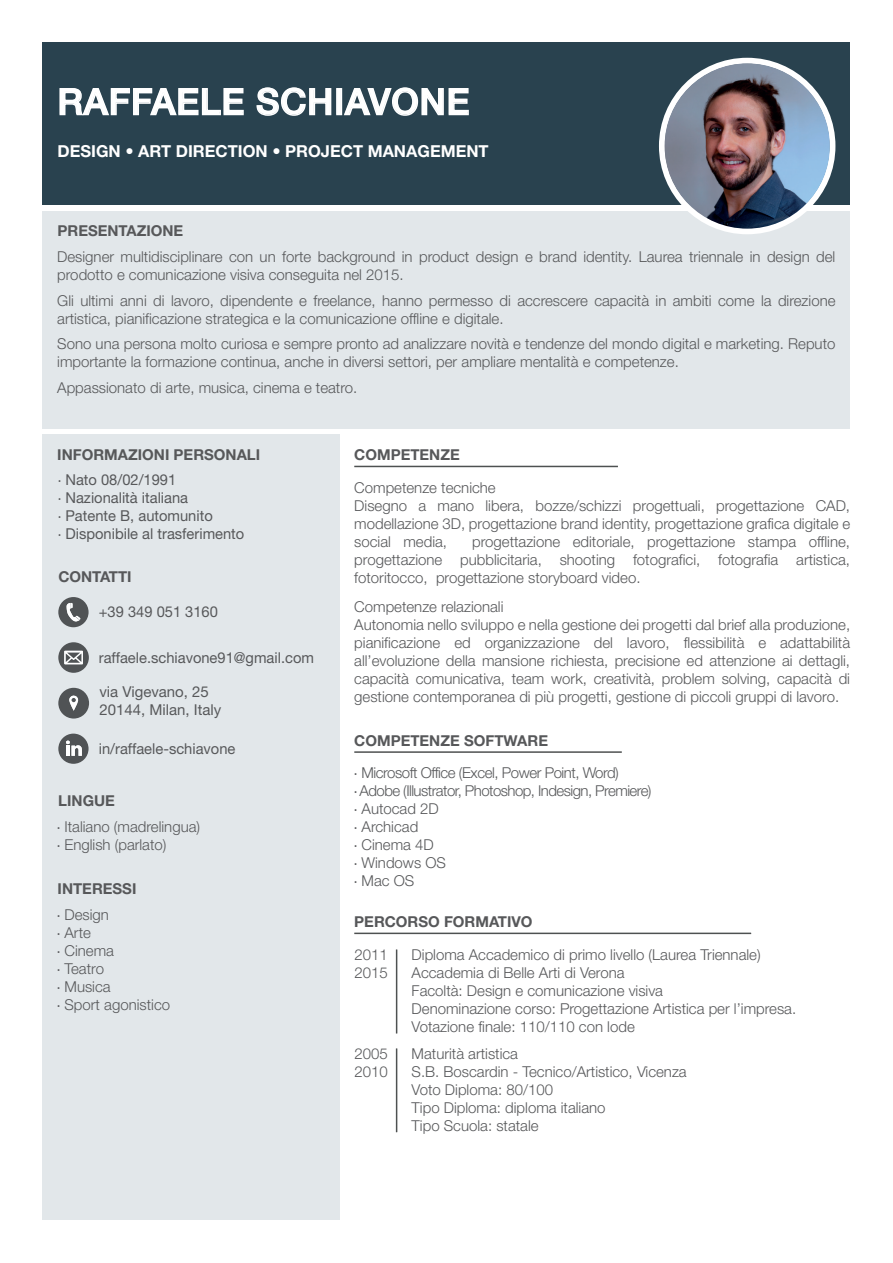
<style>
.page{position:relative;width:893px;height:1263px;background:#fff}
.page>*{position:absolute;margin:0;border:0;box-sizing:border-box;transform-origin:0 0}
.t1{font:36px "Helvetica Neue LT 65 Md";letter-spacing:.025em;color:#fff}
.t2{font:16.5px "Helvetica Neue LT 75 Bd";color:#fff}
.t3{font:15px/18px "Helvetica Neue LT 45 Lt";color:#57585a}
.t4{font:15px/18px "Helvetica Neue LT 55 Rm";color:#57585a}
.t5{font:15px/18px "Helvetica Neue LT 45 Lt";letter-spacing:-.03em;color:#57585a}
.t6{font:15px "Helvetica Neue LT 75 Bd";color:#57585a}
.s1{font-family:"Myriad Pro"}
</style>
<div class="page">
<div style="left:43px;top:211px;width:807px;height:217px;background:#e2e7ea"></div>
<div style="left:43px;top:43px;width:807px;height:162px;background:#29424f"></div>
<div style="left:42px;top:434px;width:298px;height:786px;background:#e2e7ea"></div>
<hr style="left:354px;top:932px;width:397px;height:2px;background:#4e5151">
<hr style="left:354px;top:466px;width:264px;height:1px;background:#4e5151">
<hr style="left:396px;top:949px;width:1px;height:84px;background:#4e5151">
<hr style="left:396px;top:1048px;width:1px;height:84px;background:#4e5151">
<svg style="left:659px;top:58px;width:176px;height:176px"></svg>
<img style="left:665px;top:63px;width:165px;height:166px;border-radius:83px">
<svg style="left:58px;top:642px;width:31px;height:31px"></svg>
<svg style="left:58px;top:688px;width:31px;height:30px"></svg>
<svg style="left:58px;top:597px;width:31px;height:30px"></svg>
<svg style="left:58px;top:734px;width:31px;height:30px"></svg>
<hr style="left:66px;top:745px;width:4px;height:11px;background:#fff">
<svg style="left:59px;top:88px;width:185px;height:28px"></svg>
<svg style="left:256px;top:87px;width:76px;height:29px"></svg>
<div style="left:336px;top:88px;width:6px;height:27px;border:2px solid #fff"></div>
<svg style="left:344px;top:87px;width:125px;height:29px"></svg>
<hr style="left:354px;top:751px;width:268px;height:2px;background:#4e5151">
<h1 class="t1" style="left:58px;top:80px;width:413px">RAFFAELE SCHIAVONE</h1>
<p class="t2" style="left:58px;top:141px;width:433px">DESIGN • ART DIRECTION • PROJECT MANAGEMENT</p>
<p class="t6" style="left:58px;top:222px;width:127px">PRESENTAZIONE</p>
<p class="t3" style="left:57px;top:248px;width:780px">Designer multidisciplinare con un forte background in product design e brand identity. Laurea triennale in design del prodotto e comunicazione visiva conseguita nel 2015.</p>
<p class="t3" style="left:57px;top:291px;width:780px">Gli ultimi anni di lavoro, dipendente e freelance, hanno permesso di accrescere capacità in ambiti come la direzione artistica, pianificazione strategica e la comunicazione offline e digitale.</p>
<p class="t3" style="left:57px;top:335px;width:780px">Sono una persona molto curiosa e sempre pronto ad analizzare novità e tendenze del mondo digital e marketing. Reputo importante la formazione continua, anche in diversi settori, per ampliare mentalità e competenze.</p>
<p class="t3" style="left:57px;top:378px;width:302px">Appassionato di arte, musica, cinema e teatro.</p>
<p class="t6" style="left:57px;top:445px;width:205px">INFORMAZIONI PERSONALI</p>
<p class="t4" style="left:58px;top:471px;width:187px"><span class="s1">∙</span> Nato 08/02/1991<br><span class="s1">∙</span> Nazionalità italiana<br><span class="s1">∙</span> Patente B, automunito<br><span class="s1">∙</span> Disponibile al trasferimento</p>
<p class="t6" style="left:58px;top:567px;width:75px">CONTATTI</p>
<p class="t4" style="left:99px;top:603px;width:121px">+39 349 051 3160</p>
<p class="t4" style="left:99px;top:648px;width:217px">raffaele.schiavone91@gmail.com</p>
<p class="t4" style="left:99px;top:682px;width:123px">via Vigevano, 25<br>20144, Milan, Italy</p>
<p class="t4" style="left:99px;top:739px;width:138px">in/raffaele-schiavone</p>
<p class="t6" style="left:58px;top:791px;width:58px">LINGUE</p>
<p class="t3" style="left:57px;top:817px;width:144px"><span class="s1">∙</span> Italiano (madrelingua) <span class="s1">∙</span> English (parlato)</p>
<p class="t6" style="left:58px;top:879px;width:80px">INTERESSI</p>
<p class="t3" style="left:57px;top:905px;width:114px"><span class="s1">∙</span> Design<br><span class="s1">∙</span> Arte<br><span class="s1">∙</span> Cinema<br><span class="s1">∙</span> Teatro<br><span class="s1">∙</span> Musica<br><span class="s1">∙</span> Sport agonistico</p>
<p class="t6" style="left:354px;top:446px;width:107px">COMPETENZE</p>
<p class="t3" style="left:354px;top:478px;width:497px">Competenze tecniche<br>Disegno a mano libera, bozze/schizzi progettuali, progettazione CAD, modellazione 3D, progettazione brand identity, progettazione grafica digitale e social media,</p>
<p class="t3" style="left:354px;top:532px;width:497px;text-align:justify;text-indent:118px">progettazione editoriale, progettazione stampa offline, progettazione pubblicitaria, shooting fotografici, fotografia artistica, fotoritocco, progettazione storyboard video.</p>
<p class="t3" style="left:354px;top:597px;width:497px">Competenze relazionali<br>Autonomia nello sviluppo e nella gestione dei progetti dal brief alla produzione, pianificazione ed organizzazione del lavoro, flessibilità e adattabilità all’evoluzione della mansione richiesta, precisione ed attenzione ai dettagli, capacità comunicativa, team work, creatività, problem solving, capacità di gestione contemporanea di più progetti, gestione di piccoli gruppi di lavoro.</p>
<p class="t6" style="left:354px;top:731px;width:195px">COMPETENZE SOFTWARE</p>
<p class="t5" style="left:354px;top:763px;width:299px"><span class="s1">∙</span> Microsoft Office (Excel, Power Point, Word)<br><span class="s1">∙</span> Adobe (Illustrator, Photoshop, Indesign, Premiere) <span class="s1">∙</span> Autocad 2D<br><span class="s1">∙</span> Archicad<br><span class="s1">∙</span> Cinema 4D<br><span class="s1">∙</span> Windows OS<br><span class="s1">∙</span> Mac OS</p>
<p class="t6" style="left:354px;top:912px;width:180px">PERCORSO FORMATIVO</p>
<p class="t3" style="left:354px;top:945px;width:35px">2011<br>2015</p>
<p class="t3" style="left:412px;top:945px;width:386px">Diploma Accademico di primo livello (Laurea Triennale)<br>Accademia di Belle Arti di Verona<br>Facoltà: Design e comunicazione visiva<br>Denominazione corso: Progettazione Artistica per l’impresa.<br>Votazione finale: 110/110 con lode</p>
<p class="t3" style="left:354px;top:1044px;width:35px">2005<br>2010</p>
<p class="t3" style="left:412px;top:1044px;width:277px">Maturità artistica<br>S.B. Boscardin - Tecnico/Artistico, Vicenza<br>Voto Diploma: 80/100<br>Tipo Diploma: diploma italiano<br>Tipo Scuola: statale</p>
</div>
